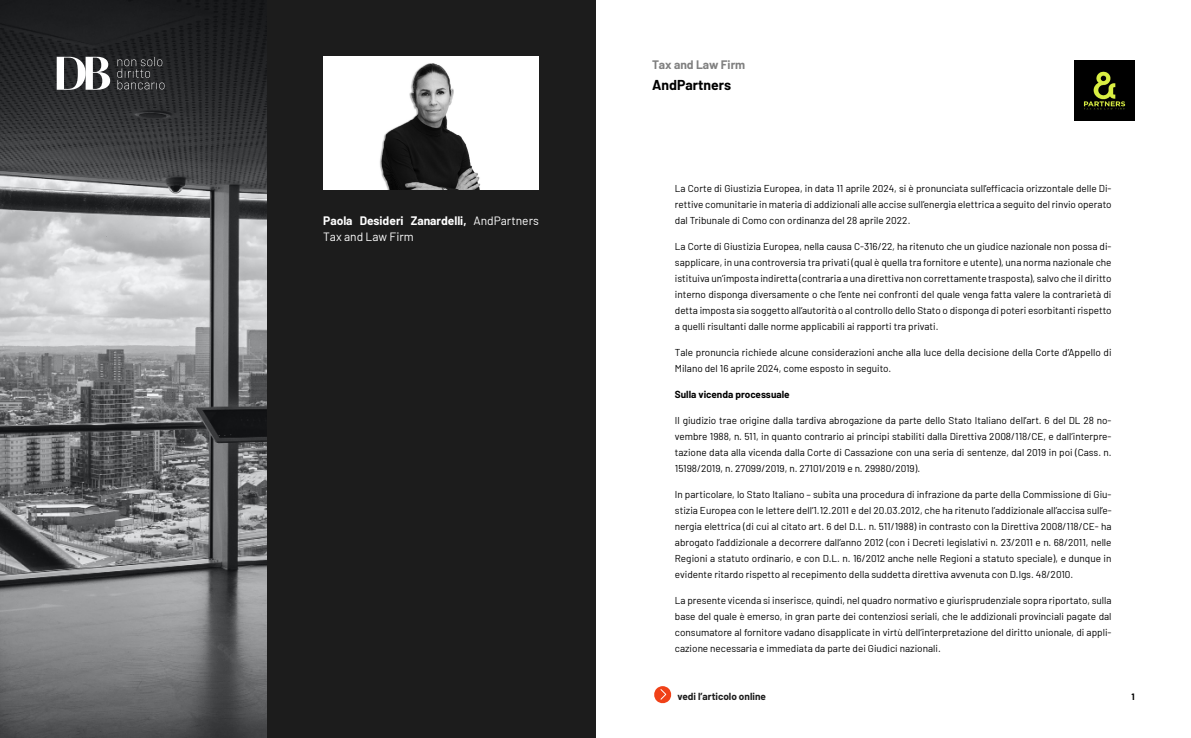
<style>
.page{position:relative;width:1191px;height:738px;background:#fff}
.page>*{position:absolute;margin:0;border:0;box-sizing:border-box;transform-origin:0 0}
.t1{font:700 14px "Barlow";color:#000}
.t2{font:700 12px/16px "Barlow";color:#fff}
.t3{font:700 12px "Barlow";color:#808080}
.t4{font:10px/16px "Barlow";color:#000;text-align:justify}
.t5{font:700 10px "Barlow";color:#000}
.t6{font:700 10px "Barlow";color:#1c1c1c}
.t7{font:700 9px "Barlow";color:#000}
.s1{font-weight:400}
.s2{font-style:italic}
</style>
<div class="page">
<svg style="left:654px;top:686px;width:18px;height:17px"></svg>
<img style="left:1074px;top:61px;width:60px;height:59px">
<img style="left:0;top:0;width:266px;height:737px">
<div style="left:266px;top:0;width:329px;height:737px;background:#1c1c1c"></div>
<img style="left:323px;top:57px;width:216px;height:132px">
<svg style="left:117px;top:57px;width:47px;height:32px;background:#3b3c3e"></svg>
<svg style="left:57px;top:57px;width:53px;height:33px"></svg>
<p class="t2" style="left:323px;top:211px;width:217px">Paola Desideri Zanardelli, <span class="s1">AndPartners<br>Tax and Law Firm</span></p>
<p class="t3" style="left:652px;top:55px;width:95px">Tax and Law Firm</p>
<h1 class="t1" style="left:652px;top:75px;width:80px">AndPartners</h1>
<p class="t4" style="left:675px;top:179px;width:438px">La Corte di Giustizia Europea, in data 11 aprile 2024, si è pronunciata sull’efficacia orizzontale delle Di‑ rettive comunitarie in materia di addizionali alle accise sull’energia elettrica a seguito del rinvio operato dal Tribunale di Como con ordinanza del 28 aprile 2022.</p>
<p class="t4" style="left:675px;top:237px;width:438px">La Corte di Giustizia Europea, nella causa C‑316/22<span class="s2">,</span> ha ritenuto che un giudice nazionale non possa di‑ sapplicare, in una controversia tra privati (qual è quella tra fornitore e utente), una norma nazionale che istituiva un’imposta indiretta (contraria a una direttiva non correttamente trasposta), salvo che il diritto interno disponga diversamente o che l’ente nei confronti del quale venga fatta valere la contrarietà di detta imposta sia soggetto all’autorità o al controllo dello Stato o disponga di poteri esorbitanti rispetto a quelli risultanti dalle norme applicabili ai rapporti tra privati.</p>
<p class="t4" style="left:675px;top:343px;width:438px">Tale pronuncia richiede alcune considerazioni anche alla luce della decisione della Corte d’Appello di<br>Milano del 16 aprile 2024, come esposto in seguito.</p>
<p class="t5" style="left:675px;top:386px;width:116px">Sulla vicenda processuale</p>
<p class="t4" style="left:675px;top:411px;width:438px">Il giudizio trae origine dalla tardiva abrogazione da parte dello Stato Italiano dell’art. 6 del DL 28 no‑ vembre 1988, n. 511, in quanto contrario ai principi stabiliti dalla Direttiva 2008/118/CE, e dall’interpre‑ tazione data alla vicenda dalla Corte di Cassazione con una seria di sentenze, dal 2019 in poi (Cass. n.<br>15198/2019, n. 27099/2019, n. 27101/2019 e n. 29980/2019).</p>
<p class="t4" style="left:675px;top:485px;width:438px">In particolare, lo Stato Italiano – subita una procedura di infrazione da parte della Commissione di Giu‑ stizia Europea con le lettere dell’1.12.2011 e del 20.03.2012, che ha ritenuto l’addizionale all’accisa sull’e‑ nergia elettrica (di cui al citato art. 6 del D.L. n. 511/1988) in contrasto con la Direttiva 2008/118/CE- ha abrogato l’addizionale a decorrere dall’anno 2012 (con i Decreti legislativi n. 23/2011 e n. 68/2011, nelle Regioni a statuto ordinario, e con D.L. n. 16/2012 anche nelle Regioni a statuto speciale), e dunque in evidente ritardo rispetto al recepimento della suddetta direttiva avvenuta con D.lgs. 48/2010.</p>
<p class="t4" style="left:675px;top:591px;width:438px">La presente vicenda si inserisce, quindi, nel quadro normativo e giurisprudenziale sopra riportato, sulla base del quale è emerso, in gran parte dei contenziosi seriali, che le addizionali provinciali pagate dal consumatore al fornitore vadano disapplicate in virtù dell’interpretazione del diritto unionale, di appli‑ cazione necessaria e immediata da parte dei Giudici nazionali.</p>
<p class="t6" style="left:677px;top:688px;width:90px">vedi l’articolo online</p>
<p class="t7" style="left:1131px;top:689px;width:5px">1</p>
</div>
